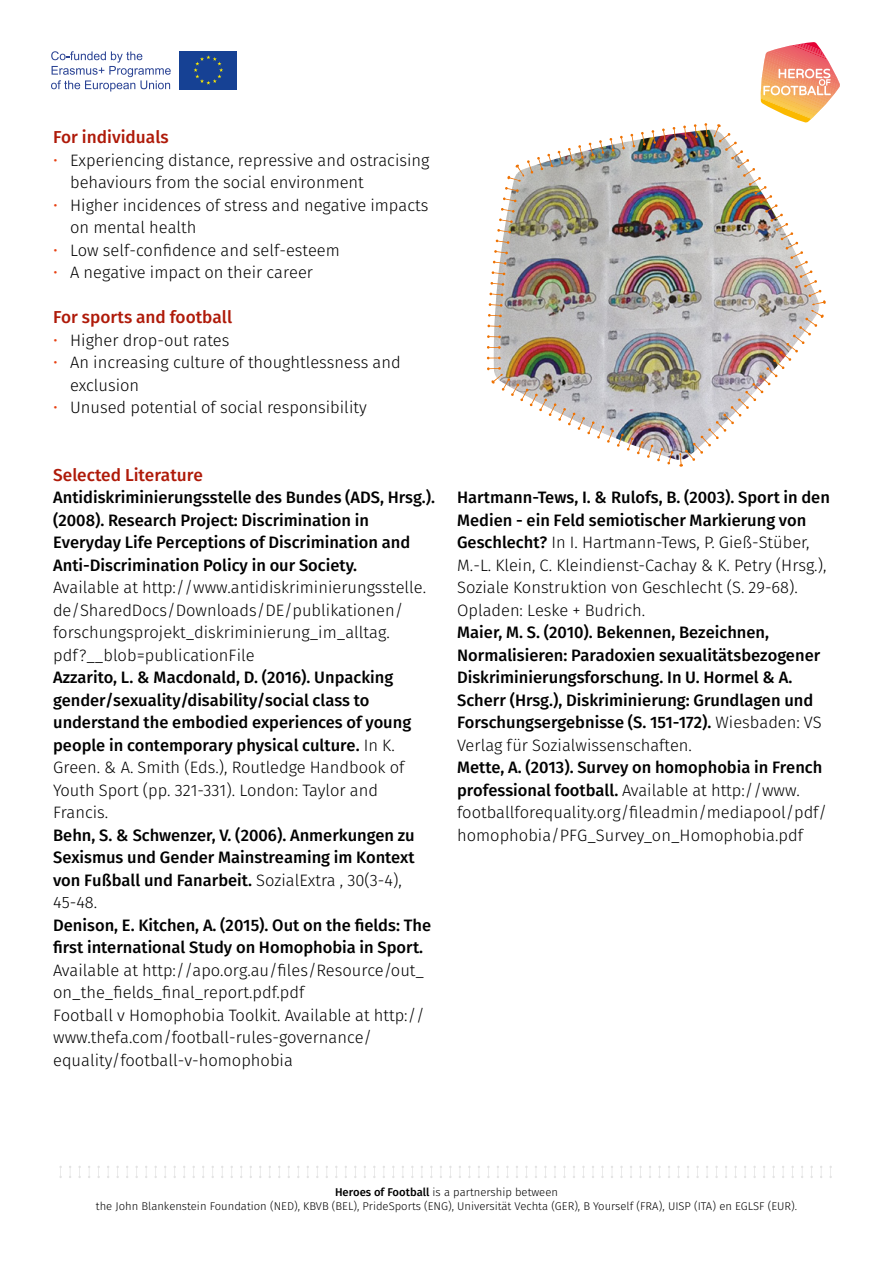
<style>
.page{position:relative;width:893px;height:1263px;background:#fff}
.page>*{position:absolute;margin:0;border:0;box-sizing:border-box;transform-origin:0 0}
.t1{font:500 17.25px "Fira Sans";color:#af1a09}
.t2{font:300 16.5px/22.5px "Fira Sans";color:#000}
.t3{font:500 16.5px/22.5px "Fira Sans";color:#000}
.t4{font:300 11.25px/13.5px "Fira Sans";color:#000;text-align:center}
.s1{color:#e74011}
.s2{font-weight:300}
.s3{font-weight:500}
</style>
<div class="page">
<div style="left:180px;top:51px;width:57px;height:38px;background:#164194"></div>
<svg style="left:194px;top:55px;width:29px;height:30px"></svg>
<svg style="left:51px;top:51px;width:120px;height:41px"></svg>
<svg style="left:59px;top:1166px;width:3px;height:12px"></svg>
<svg style="left:69px;top:1166px;width:2px;height:12px"></svg>
<svg style="left:78px;top:1166px;width:3px;height:12px"></svg>
<svg style="left:88px;top:1166px;width:2px;height:12px"></svg>
<svg style="left:97px;top:1166px;width:3px;height:12px"></svg>
<svg style="left:107px;top:1166px;width:2px;height:12px"></svg>
<svg style="left:116px;top:1166px;width:3px;height:12px"></svg>
<svg style="left:126px;top:1166px;width:2px;height:12px"></svg>
<svg style="left:135px;top:1166px;width:3px;height:12px"></svg>
<svg style="left:145px;top:1166px;width:2px;height:12px"></svg>
<svg style="left:154px;top:1166px;width:3px;height:12px"></svg>
<svg style="left:164px;top:1166px;width:2px;height:12px"></svg>
<svg style="left:174px;top:1166px;width:2px;height:12px"></svg>
<svg style="left:183px;top:1166px;width:2px;height:12px"></svg>
<svg style="left:193px;top:1166px;width:2px;height:12px"></svg>
<svg style="left:202px;top:1166px;width:2px;height:12px"></svg>
<svg style="left:212px;top:1166px;width:2px;height:12px"></svg>
<svg style="left:221px;top:1166px;width:2px;height:12px"></svg>
<svg style="left:231px;top:1166px;width:2px;height:12px"></svg>
<svg style="left:240px;top:1166px;width:2px;height:12px"></svg>
<svg style="left:250px;top:1166px;width:2px;height:12px"></svg>
<svg style="left:259px;top:1166px;width:2px;height:12px"></svg>
<svg style="left:269px;top:1166px;width:2px;height:12px"></svg>
<svg style="left:278px;top:1166px;width:2px;height:12px"></svg>
<svg style="left:288px;top:1166px;width:2px;height:12px"></svg>
<svg style="left:297px;top:1166px;width:2px;height:12px"></svg>
<svg style="left:307px;top:1166px;width:2px;height:12px"></svg>
<svg style="left:316px;top:1166px;width:2px;height:12px"></svg>
<svg style="left:326px;top:1166px;width:2px;height:12px"></svg>
<svg style="left:335px;top:1166px;width:2px;height:12px"></svg>
<svg style="left:345px;top:1166px;width:2px;height:12px"></svg>
<svg style="left:354px;top:1166px;width:2px;height:12px"></svg>
<svg style="left:364px;top:1166px;width:2px;height:12px"></svg>
<svg style="left:373px;top:1166px;width:3px;height:12px"></svg>
<svg style="left:383px;top:1166px;width:2px;height:12px"></svg>
<svg style="left:392px;top:1166px;width:3px;height:12px"></svg>
<svg style="left:402px;top:1166px;width:2px;height:12px"></svg>
<svg style="left:411px;top:1166px;width:3px;height:12px"></svg>
<svg style="left:421px;top:1166px;width:2px;height:12px"></svg>
<svg style="left:430px;top:1166px;width:3px;height:12px"></svg>
<svg style="left:440px;top:1166px;width:2px;height:12px"></svg>
<svg style="left:449px;top:1166px;width:3px;height:12px"></svg>
<svg style="left:459px;top:1166px;width:2px;height:12px"></svg>
<svg style="left:468px;top:1166px;width:3px;height:12px"></svg>
<svg style="left:478px;top:1166px;width:2px;height:12px"></svg>
<svg style="left:487px;top:1166px;width:3px;height:12px"></svg>
<svg style="left:497px;top:1166px;width:2px;height:12px"></svg>
<svg style="left:506px;top:1166px;width:3px;height:12px"></svg>
<svg style="left:516px;top:1166px;width:2px;height:12px"></svg>
<svg style="left:525px;top:1166px;width:3px;height:12px"></svg>
<svg style="left:535px;top:1166px;width:2px;height:12px"></svg>
<svg style="left:544px;top:1166px;width:3px;height:12px"></svg>
<svg style="left:554px;top:1166px;width:2px;height:12px"></svg>
<svg style="left:563px;top:1166px;width:3px;height:12px"></svg>
<svg style="left:582px;top:1166px;width:3px;height:12px"></svg>
<svg style="left:601px;top:1166px;width:3px;height:12px"></svg>
<svg style="left:611px;top:1166px;width:2px;height:12px"></svg>
<svg style="left:620px;top:1166px;width:3px;height:12px"></svg>
<svg style="left:630px;top:1166px;width:2px;height:12px"></svg>
<svg style="left:639px;top:1166px;width:3px;height:12px"></svg>
<svg style="left:649px;top:1166px;width:2px;height:12px"></svg>
<svg style="left:658px;top:1166px;width:3px;height:12px"></svg>
<svg style="left:668px;top:1166px;width:2px;height:12px"></svg>
<svg style="left:677px;top:1166px;width:3px;height:12px"></svg>
<svg style="left:687px;top:1166px;width:2px;height:12px"></svg>
<svg style="left:696px;top:1166px;width:3px;height:12px"></svg>
<svg style="left:706px;top:1166px;width:2px;height:12px"></svg>
<svg style="left:715px;top:1166px;width:3px;height:12px"></svg>
<svg style="left:725px;top:1166px;width:2px;height:12px"></svg>
<svg style="left:734px;top:1166px;width:3px;height:12px"></svg>
<svg style="left:744px;top:1166px;width:2px;height:12px"></svg>
<svg style="left:753px;top:1166px;width:3px;height:12px"></svg>
<svg style="left:763px;top:1166px;width:2px;height:12px"></svg>
<svg style="left:772px;top:1166px;width:3px;height:12px"></svg>
<svg style="left:782px;top:1166px;width:2px;height:12px"></svg>
<svg style="left:791px;top:1166px;width:3px;height:12px"></svg>
<svg style="left:801px;top:1166px;width:2px;height:12px"></svg>
<svg style="left:810px;top:1166px;width:3px;height:12px"></svg>
<svg style="left:820px;top:1166px;width:2px;height:12px"></svg>
<svg style="left:829px;top:1166px;width:3px;height:12px"></svg>
<img style="left:487px;top:42px;width:353px;height:425px">
<p class="t1" style="left:53px;top:125px;width:117px">For individuals</p>
<p class="t2" style="left:70px;top:150px;width:361px;text-indent:-17px"><span class="s1">•</span> Experiencing distance, repressive and ostracising behaviours from the social environment</p>
<p class="t2" style="left:70px;top:195px;width:360px;text-indent:-17px"><span class="s1">•</span> Higher incidences of stress and negative impacts on mental health</p>
<p class="t2" style="left:53px;top:240px;width:288px"><span class="s1">•</span> Low self-confidence and self-esteem</p>
<p class="t2" style="left:53px;top:262px;width:261px"><span class="s1">•</span> A negative impact on their career</p>
<p class="t1" style="left:53px;top:305px;width:180px">For sports and football</p>
<p class="t2" style="left:53px;top:330px;width:178px"><span class="s1">•</span> Higher drop-out rates</p>
<p class="t2" style="left:70px;top:352px;width:332px;text-indent:-17px"><span class="s1">•</span> An increasing culture of thoughtlessness and exclusion</p>
<p class="t2" style="left:53px;top:397px;width:315px"><span class="s1">•</span> Unused potential of social responsibility</p>
<p class="t1" style="left:53px;top:463px;width:151px">Selected Literature</p>
<p class="t3" style="left:53px;top:487px;width:384px">Antidiskriminierungsstelle des Bundes (ADS, Hrsg.). (2008). Research Project: Discrimination in Everyday Life Perceptions of Discrimination and Anti-Discrimination Policy in our Society.</p>
<p class="t2" style="left:53px;top:577px;width:374px">Available at http://www.antidiskriminierungsstelle. de/SharedDocs/Downloads/DE/publikationen/ forschungsprojekt_diskriminierung_im_alltag. pdf?__blob=publicationFile</p>
<p class="t3" style="left:53px;top:667px;width:360px">Azzarito, L. &amp; Macdonald, D. (2016). Unpacking gender/sexuality/disability/social class to understand the embodied experiences of young people in contemporary physical culture. <span class="s2">In K.<br>Green. &amp; A. Smith (Eds.), Routledge Handbook of Youth Sport (pp. 321-331). London: Taylor and Francis.</span></p>
<p class="t3" style="left:53px;top:825px;width:363px">Behn, S. &amp; Schwenzer, V. (2006). Anmerkungen zu Sexismus und Gender Mainstreaming im Kontext von Fußball und Fanarbeit. <span class="s2">SozialExtra , 30(3-4), 45-48.</span></p>
<p class="t3" style="left:53px;top:915px;width:379px">Denison, E. Kitchen, A. (2015). Out on the fields: The first international Study on Homophobia in Sport.</p>
<p class="t2" style="left:53px;top:960px;width:373px">Available at http://apo.org.au/files/Resource/out_ on_the_fields_final_report.pdf.pdf<br>Football v Homophobia Toolkit. Available at http:// www.thefa.com/football-rules-governance/ equality/football-v-homophobia</p>
<p class="t2" style="left:457px;top:488px;width:374px"><span class="s3">Hartmann-Tews, I. &amp; Rulofs, B. (2003). Sport in den Medien - ein Feld semiotischer Markierung von Geschlecht?</span> In I. Hartmann-Tews, P. Gieß-Stüber, M.-L. Klein, C. Kleindienst-Cachay &amp; K. Petry (Hrsg.), Soziale Konstruktion von Geschlecht (S. 29-68).<br>Opladen: Leske + Budrich.</p>
<p class="t3" style="left:457px;top:623px;width:366px">Maier, M. S. (2010). Bekennen, Bezeichnen, Normalisieren: Paradoxien sexualitätsbezogener Diskriminierungsforschung. In U. Hormel &amp; A.<br>Scherr (Hrsg.), Diskriminierung: Grundlagen und Forschungsergebnisse (S. 151-172). <span class="s2">Wiesbaden: VS Verlag für Sozialwissenschaften.</span></p>
<p class="t2" style="left:457px;top:758px;width:372px"><span class="s3">Mette, A. (2013). Survey on homophobia in French professional football.</span> Available at http://www. footballforequality.org/fileadmin/mediapool/pdf/ homophobia/PFG_Survey_on_Homophobia.pdf</p>
<p class="t4" style="left:96px;top:1186px;width:703px"><span class="s3">Heroes of Football</span> is a partnership between<br>the John Blankenstein Foundation (NED), KBVB (BEL), PrideSports (ENG), Universität Vechta (GER), B Yourself (FRA), UISP (ITA) en EGLSF (EUR).</p>
</div>
